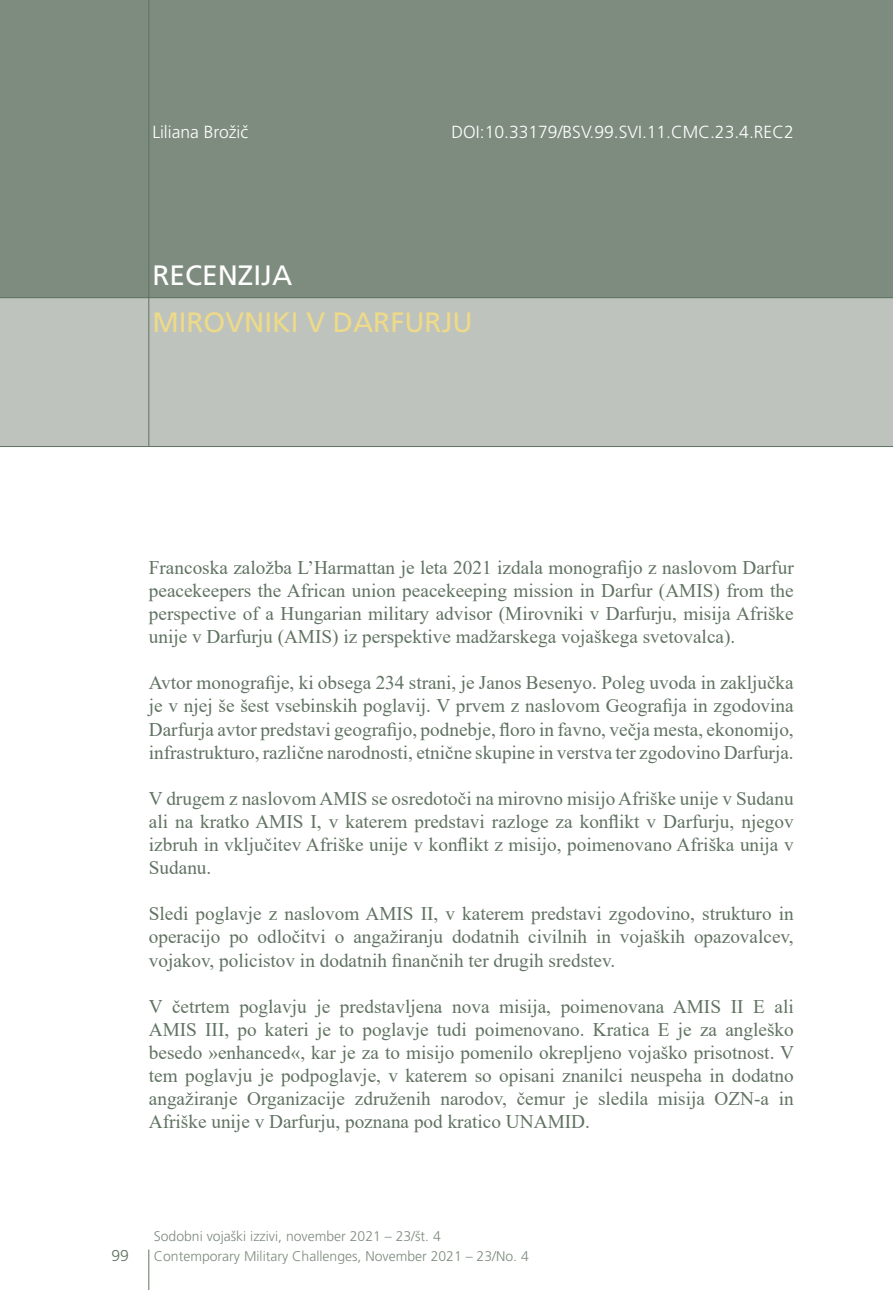
<style>
.page{position:relative;width:893px;height:1290px;background:#fff}
.page>*{position:absolute;margin:0;border:0;box-sizing:border-box;transform-origin:0 0}
.naslov_članka_-_angl{font:28px "Frutiger CE";color:#eeda88}
.naslov_članka_-_slov{font:28px "Frutiger CE";color:#fff}
.BODY{font:19.25px/23.1px "Times New Roman";color:#607261;text-align:justify}
.DOI{font:300 17.5px "Frutiger CE";color:#fff}
.avtor_članka{font:300 17.5px "Frutiger CE";color:#fff}
.t1{font:300 15.75px "Frutiger CE";color:#607261}
.t2{font:300 14px "Frutiger CE";color:#7e8c7f}
</style>
<div class="page">
<hr style="left:148px;top:1249px;width:1px;height:41px;background:#607261">
<div style="left:0;top:0;width:893px;height:298px;background:#7e8c7f"></div>
<div style="left:0;top:298px;width:893px;height:148px;background:#bec4bd"></div>
<hr style="left:0;top:297px;width:893px;height:1px;background:#607261">
<hr style="left:0;top:446px;width:893px;height:1px;background:#607261">
<hr style="left:148px;top:0;width:1px;height:446px;background:#607261">
<p class="avtor_članka" style="left:152px;top:122px;width:97px">Liliana Brožič</p>
<p class="naslov_članka_-_slov" style="left:152px;top:259px;width:142px">RECENZIJA</p>
<p class="DOI" style="left:452px;top:122px;width:344px">DOI:10.33179/BSV.99.SVI.11.CMC.23.4.REC2</p>
<p class="naslov_članka_-_angl" style="left:152px;top:306px;width:322px">MIROVNIKI V DARFURJU</p>
<p class="BODY" style="left:149px;top:555px;width:646px">Francoska založba L’Harmattan je leta 2021 izdala monografijo z naslovom Darfur peacekeepers the African union peacekeeping mission in Darfur (AMIS) from the perspective of a Hungarian military advisor (Mirovniki v Darfurju, misija Afriške unije v Darfurju (AMIS) iz perspektive madžarskega vojaškega svetovalca).</p>
<p class="BODY" style="left:149px;top:671px;width:646px">Avtor monografije, ki obsega 234 strani, je Janos Besenyo. Poleg uvoda in zaključka je v njej še šest vsebinskih poglavij. V prvem z naslovom Geografija in zgodovina Darfurja avtor predstavi geografijo, podnebje, floro in favno, večja mesta, ekonomijo, infrastrukturo, različne narodnosti, etnične skupine in verstva ter zgodovino Darfurja.</p>
<p class="BODY" style="left:149px;top:786px;width:646px">V drugem z naslovom AMIS se osredotoči na mirovno misijo Afriške unije v Sudanu ali na kratko AMIS I, v katerem predstavi razloge za konflikt v Darfurju, njegov izbruh in vključitev Afriške unije v konflikt z misijo, poimenovano Afriška unija v Sudanu.</p>
<p class="BODY" style="left:149px;top:902px;width:646px">Sledi poglavje z naslovom AMIS II, v katerem predstavi zgodovino, strukturo in operacijo po odločitvi o angažiranju dodatnih civilnih in vojaških opazovalcev, vojakov, policistov in dodatnih finančnih ter drugih sredstev.</p>
<p class="BODY" style="left:149px;top:994px;width:647px">V četrtem poglavju je predstavljena nova misija, poimenovana AMIS II E ali AMIS III, po kateri je to poglavje tudi poimenovano. Kratica E je za angleško besedo »enhanced«, kar je za to misijo pomenilo okrepljeno vojaško prisotnost. V tem poglavju je podpoglavje, v katerem so opisani znanilci neuspeha in dodatno angažiranje Organizacije združenih narodov, čemur je sledila misija OZN-a in Afriške unije v Darfurju, poznana pod kratico UNAMID.</p>
<p class="t2" style="left:154px;top:1227px;width:289px">Sodobni vojaški izzivi, november 2021 – 23/št. 4</p>
<p class="t1" style="left:111px;top:1246px;width:19px">99</p>
<p class="t2" style="left:154px;top:1247px;width:376px">Contemporary Military Challenges, November 2021 – 23/No. 4</p>
</div>
